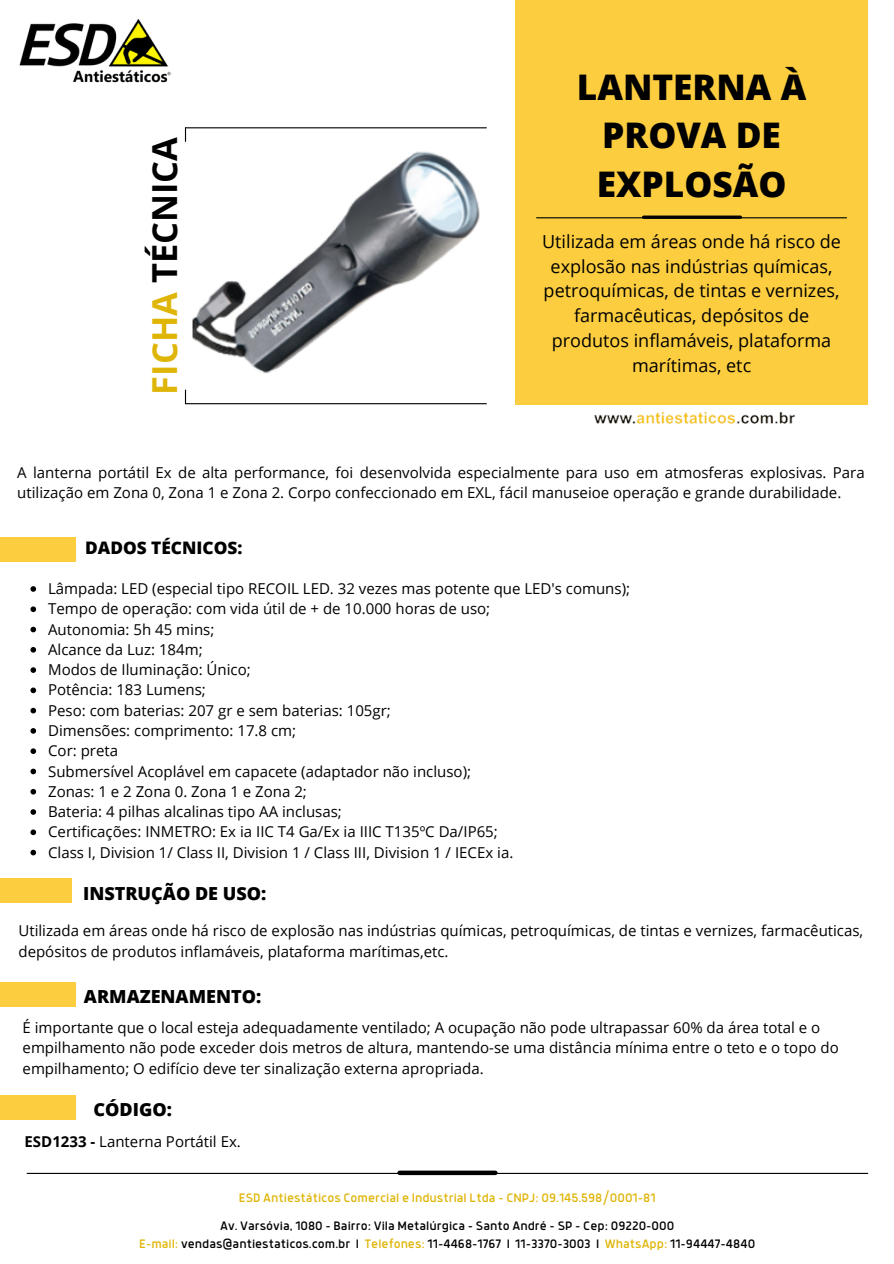
<style>
.page{position:relative;width:894px;height:1264px;background:#fff}
.page>*{position:absolute;margin:0;border:0;box-sizing:border-box;transform-origin:0 0}
.t1{font:800 35.25px/48.4px "Open Sans";color:#000}
.t2{font:700 34.5px "Open Sans";color:#000}
.t3{font:18px/24.8px "Open Sans";color:#000;text-align:center}
.t4{font:800 18px "Open Sans";color:#000}
.t5{font:800 17.25px "Open Sans";color:#000}
.t6{font:15px/20.2px "Open Sans";color:#000}
.t7{font:13.5px "Anteb";color:#000}
.t8{font:13.5px "Anteb";color:#dfb508}
.s1{color:#dfb508}
.s2{font-weight:700}
</style>
<div class="page">
<div style="left:515px;top:0;width:352px;height:404px;background:#fccd3f"></div>
<hr style="left:536px;top:217px;width:310px;height:1px;background:#000">
<svg style="left:643px;top:215px;width:97px;height:4px"></svg>
<img style="left:19px;top:19px;width:152px;height:64px">
<hr style="left:185px;top:127px;width:301px;height:1px;background:#000">
<svg style="left:185px;top:128px;width:1px;height:13px"></svg>
<hr style="left:185px;top:403px;width:301px;height:1px;background:#000">
<svg style="left:185px;top:390px;width:1px;height:13px"></svg>
<div style="left:0;top:537px;width:76px;height:24px;background:#fccd3f"></div>
<hr style="left:27px;top:1172px;width:840px;height:1px;background:#000">
<div style="left:399px;top:1170px;width:96px;height:5px;background:#000"></div>
<img style="left:583px;top:404px;width:224px;height:20px">
<img style="left:192px;top:151px;width:288px;height:223px">
<div style="left:0;top:878px;width:71px;height:24px;background:#fccd3f"></div>
<svg style="left:30px;top:586px;width:6px;height:6px"></svg>
<svg style="left:30px;top:606px;width:6px;height:6px"></svg>
<svg style="left:30px;top:626px;width:6px;height:6px"></svg>
<svg style="left:30px;top:647px;width:6px;height:5px"></svg>
<svg style="left:30px;top:667px;width:6px;height:6px"></svg>
<svg style="left:30px;top:687px;width:6px;height:6px"></svg>
<svg style="left:30px;top:707px;width:6px;height:6px"></svg>
<svg style="left:30px;top:728px;width:6px;height:5px"></svg>
<svg style="left:30px;top:748px;width:6px;height:6px"></svg>
<svg style="left:30px;top:768px;width:6px;height:6px"></svg>
<svg style="left:30px;top:789px;width:6px;height:5px"></svg>
<svg style="left:30px;top:809px;width:6px;height:5px"></svg>
<svg style="left:30px;top:829px;width:6px;height:6px"></svg>
<svg style="left:30px;top:849px;width:6px;height:6px"></svg>
<div style="left:0;top:982px;width:76px;height:24px;background:#fccd3f"></div>
<div style="left:0;top:1095px;width:76px;height:25px;background:#fccd3f"></div>
<p class="t2" style="left:140px;top:394px;width:259px;rotate:-90deg"><span class="s1">FICHA</span> TÉCNICA</p>
<p class="t1" style="left:576px;top:62px;width:231px">LANTERNA À</p>
<p class="t1" style="left:596px;top:110px;width:191px">PROVA DE<br>EXPLOSÃO</p>
<p class="t3" style="left:542px;top:228px;width:300px">Utilizada em áreas onde há risco de explosão nas indústrias químicas, petroquímicas, de tintas e vernizes, farmacêuticas, depósitos de produtos inflamáveis, plataforma marítimas, etc</p>
<p class="t6" style="left:17px;top:461px;width:848px">A lanterna portátil Ex de alta performance, foi desenvolvida especialmente para uso em atmosferas explosivas. Para utilização em Zona 0, Zona 1 e Zona 2. Corpo confeccionado em EXL, fácil manuseioe operação e grande durabilidade.</p>
<p class="t5" style="left:85px;top:535px;width:159px">DADOS TÉCNICOS:</p>
<p class="t6" style="left:48px;top:578px;width:583px">Lâmpada: LED (especial tipo RECOIL LED. 32 vezes mas potente que LED's comuns);</p>
<p class="t6" style="left:48px;top:598px;width:443px">Tempo de operação: com vida útil de + de 10.000 horas de uso;</p>
<p class="t6" style="left:48px;top:618px;width:168px">Autonomia: 5h 45 mins;</p>
<p class="t6" style="left:48px;top:639px;width:156px">Alcance da Luz: 184m;</p>
<p class="t6" style="left:48px;top:659px;width:204px">Modos de Iluminação: Único;</p>
<p class="t6" style="left:48px;top:679px;width:159px">Potência: 183 Lumens;</p>
<p class="t6" style="left:48px;top:699px;width:344px">Peso: com baterias: 207 gr e sem baterias: 105gr;</p>
<p class="t6" style="left:48px;top:720px;width:249px">Dimensões: comprimento: 17.8 cm;</p>
<p class="t6" style="left:48px;top:740px;width:71px">Cor: preta</p>
<p class="t6" style="left:48px;top:760px;width:424px">Submersível Acoplável em capacete (adaptador não incluso);</p>
<p class="t6" style="left:48px;top:780px;width:260px">Zonas: 1 e 2 Zona 0. Zona 1 e Zona 2;</p>
<p class="t6" style="left:48px;top:801px;width:295px">Bateria: 4 pilhas alcalinas tipo AA inclusas;</p>
<p class="t6" style="left:48px;top:821px;width:451px">Certificações: INMETRO: Ex ia IIC T4 Ga/Ex ia IIIC T135ºC Da/IP65;</p>
<p class="t6" style="left:48px;top:841px;width:466px">Class I, Division 1/ Class II, Division 1 / Class III, Division 1 / IECEx ia.</p>
<p class="t4" style="left:83px;top:881px;width:185px">INSTRUÇÃO DE USO:</p>
<p class="t6" style="left:18px;top:920px;width:846px">Utilizada em áreas onde há risco de explosão nas indústrias químicas, petroquímicas, de tintas e vernizes, farmacêuticas, depósitos de produtos inflamáveis, plataforma marítimas,etc.</p>
<p class="t4" style="left:84px;top:983px;width:179px">ARMAZENAMENTO:</p>
<p class="t6" style="left:23px;top:1017px;width:817px">É importante que o local esteja adequadamente ventilado; A ocupação não pode ultrapassar 60% da área total e o empilhamento não pode exceder dois metros de altura, mantendo-se uma distância mínima entre o teto e o topo do empilhamento; O edifício deve ter sinalização externa apropriada.</p>
<p class="t4" style="left:93px;top:1096px;width:80px">CÓDIGO:</p>
<p class="t6" style="left:25px;top:1130px;width:218px"><span class="s2">ESD1233 -</span> Lanterna Portátil Ex.</p>
<p class="t8" style="left:239px;top:1192px;width:418px">ESD Antiestáticos Comercial e Industrial Ltda - CNPJ: 09.145.598/0001-81</p>
<p class="t7" style="left:220px;top:1219px;width:455px">Av. Varsóvia, 1080 - Bairro: Vila Metalúrgica - Santo André - SP - Cep: 09220-000</p>
<p class="t7" style="left:139px;top:1237px;width:617px"><span class="s1">E-mail:</span> vendas@antiestaticos.com.br I <span class="s1">Telefones:</span> 11-4468-1767 I 11-3370-3003 I <span class="s1">WhatsApp:</span> 11-94447-4840</p>
</div>
